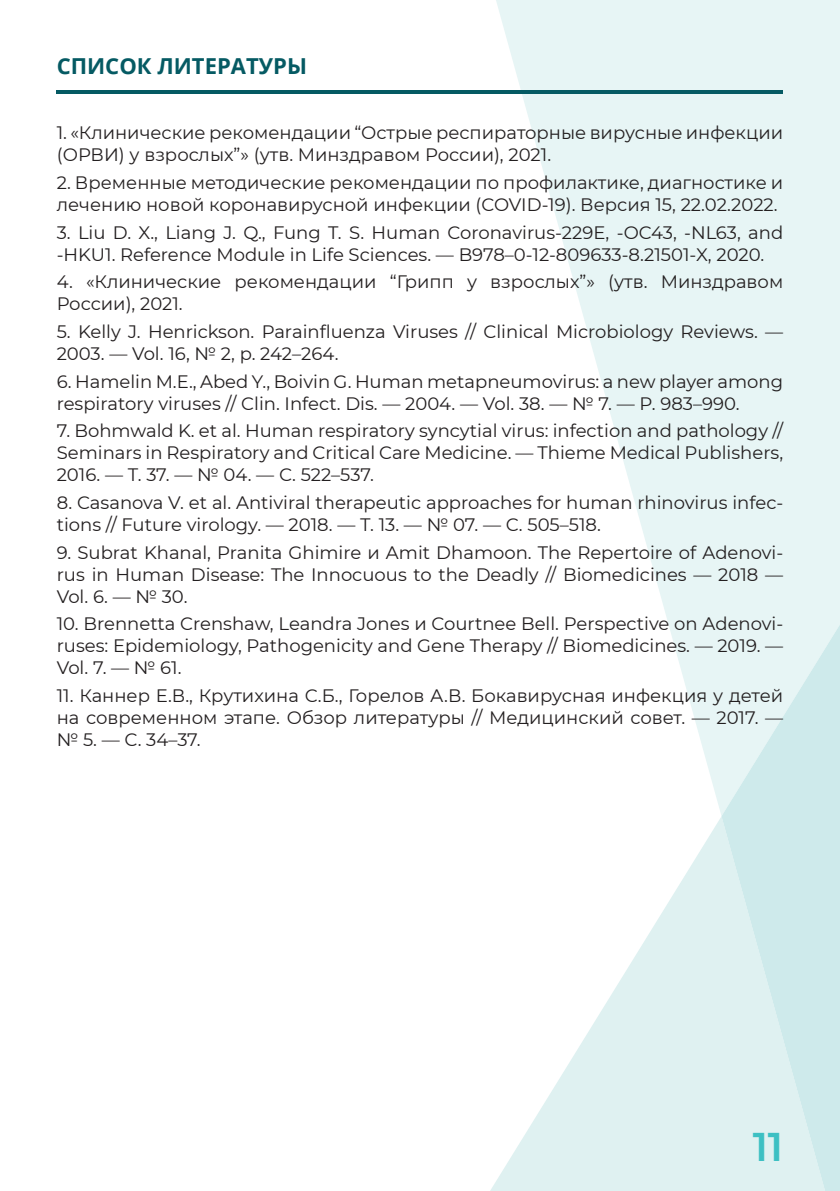
<style>
.page{position:relative;width:840px;height:1191px;background:#fff}
.page>*{position:absolute;margin:0;border:0;box-sizing:border-box;transform-origin:0 0}
.t1{font:600 40px "Montserrat";color:#3dc0c3}
.t2{font:700 22px "Open Sans";color:#055a63}
.t3{font:18px/22px "Montserrat";color:#231f20}
</style>
<div class="page">
<svg style="left:490px;top:818px;width:231px;height:373px"></svg>
<svg style="left:488px;top:0;width:351px;height:813px;fill:#e7f5f5"></svg>
<svg style="left:721px;top:579px;width:118px;height:612px;background:#d8eeee"></svg>
<hr style="left:57px;top:91px;width:725px;height:3px;background:#055a63">
<p class="t2" style="left:57px;top:50px;width:251px">СПИСОК ЛИТЕРАТУРЫ</p>
<p class="t3" style="left:57px;top:122px;width:727px">1. «Клинические рекомендации “Острые респираторные вирусные инфекции (ОРВИ) у взрослых”» (утв. Минздравом России), 2021.</p>
<p class="t3" style="left:57px;top:172px;width:727px">2. Временные методические рекомендации по профилактике, диагностике и лечению новой коронавирусной инфекции (COVID-19). Версия 15, 22.02.2022.</p>
<p class="t3" style="left:57px;top:222px;width:727px">3. Liu D. X., Liang J. Q., Fung T. S. Human Coronavirus-229E, -OC43, -NL63, and -HKU1. Reference Module in Life Sciences. — B978–0-12-809633-8.21501-X, 2020.</p>
<p class="t3" style="left:57px;top:271px;width:727px">4. «Клинические рекомендации “Грипп у взрослых”» (утв. Минздравом<br>России), 2021.</p>
<p class="t3" style="left:57px;top:321px;width:727px">5. Kelly J. Henrickson. Parainfluenza Viruses // Clinical Microbiology Reviews. —<br>2003. — Vol. 16, № 2, p. 242–264.</p>
<p class="t3" style="left:57px;top:371px;width:727px">6. Hamelin M.E., Abed Y., Boivin G. Human metapneumovirus: a new player among respiratory viruses // Clin. Infect. Dis. — 2004. — Vol. 38. — № 7. — P. 983–990.</p>
<p class="t3" style="left:57px;top:420px;width:727px;text-align:justify">7. Bohmwald K. et al. Human respiratory syncytial virus: infection and pathology // Seminars in Respiratory and Critical Care Medicine. — Thieme Medical Publishers, 2016. — Т. 37. — № 04. — С. 522–537.</p>
<p class="t3" style="left:57px;top:492px;width:727px">8. Casanova V. et al. Antiviral therapeutic approaches for human rhinovirus infec&shy;tions // Future virology. — 2018. — Т. 13. — № 07. — С. 505–518.</p>
<p class="t3" style="left:57px;top:542px;width:727px;text-align:justify">9. Subrat Khanal, Pranita Ghimire и Amit Dhamoon. The Repertoire of Adenovi&shy;rus in Human Disease: The Innocuous to the Deadly // Biomedicines — 2018 — Vol. 6. — № 30.</p>
<p class="t3" style="left:57px;top:613px;width:727px;text-align:justify">10. Brennetta Crenshaw, Leandra Jones и Courtnee Bell. Perspective on Adenovi&shy;ruses: Epidemiology, Pathogenicity and Gene Therapy // Biomedicines. — 2019. — Vol. 7. — № 61.</p>
<p class="t3" style="left:57px;top:685px;width:727px;text-align:justify">11. Каннер Е.В., Крутихина С.Б., Горелов А.В. Бокавирусная инфекция у детей на современном этапе. Обзор литературы // Медицинский совет. — 2017. — № 5. — С. 34–37.</p>
<h1 class="t1" style="left:752px;top:1124px;width:32px">11</h1>
</div>
